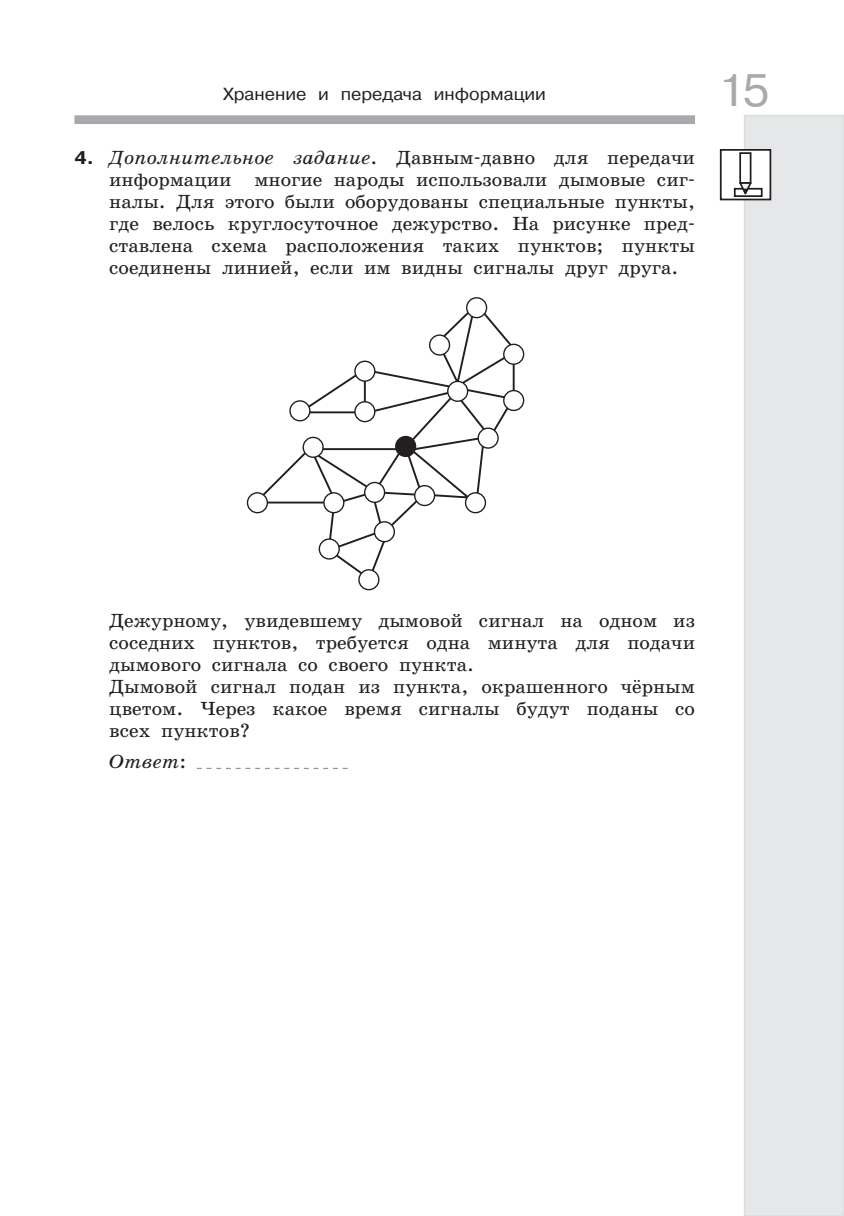
<style>
.page{position:relative;width:844px;height:1216px;background:#fff}
.page>*{position:absolute;margin:0;border:0;box-sizing:border-box;transform-origin:0 0}
.t1{font:45.5px "Pragmatica C San Pin";color:#a8a9ad}
.t2{font:19.25px/22.1px "School Book C San Pin";color:#231f20;text-align:justify}
.t3{font:italic 19.25px "School Book C San Pin";color:#231f20}
.t4{font:17.5px "Pragmatica C San Pin";color:#231f20}
.s1{font-family:"Pragmatica C San Pin";font-weight:700;font-size:18.38px}
.s2{font-style:italic}
.s3{font-style:normal}
</style>
<div class="page">
<div style="left:74px;top:115px;width:620px;height:9px;background:#a8a9ad"></div>
<div style="left:743px;top:115px;width:100px;height:1100px;background:#e6e7e9;border:2px solid #dcdddf"></div>
<svg style="left:197px;top:767px;width:150px;height:2px"></svg>
<svg style="left:251px;top:298px;width:268px;height:284px"></svg>
<div style="left:290px;top:401px;width:20px;height:20px;background:#fefefe;border-radius:50%"></div>
<div style="left:289px;top:400px;width:21px;height:21px;border:1px solid #231f20;border-radius:50%"></div>
<div style="left:355px;top:361px;width:19px;height:20px;background:#fefefe;border-radius:50%"></div>
<div style="left:354px;top:360px;width:21px;height:22px;border:1px solid #231f20;border-radius:50%"></div>
<hr style="left:364px;top:381px;width:2px;height:30px;background:#231f20">
<div style="left:355px;top:402px;width:19px;height:19px;background:#fefefe;border-radius:50%"></div>
<div style="left:354px;top:401px;width:21px;height:21px;border:1px solid #231f20;border-radius:50%"></div>
<div style="left:429px;top:335px;width:20px;height:20px;background:#fefefe;border-radius:50%"></div>
<div style="left:429px;top:334px;width:21px;height:21px;border:1px solid #231f20;border-radius:50%"></div>
<div style="left:466px;top:298px;width:20px;height:19px;background:#fefefe;border-radius:50%"></div>
<div style="left:466px;top:297px;width:21px;height:21px;border:1px solid #231f20;border-radius:50%"></div>
<svg style="left:503px;top:344px;width:20px;height:20px"></svg>
<div style="left:503px;top:343px;width:21px;height:22px;border:1px solid #231f20;border-radius:50%"></div>
<div style="left:503px;top:390px;width:20px;height:20px;background:#fefefe;border-radius:50%"></div>
<div style="left:503px;top:390px;width:21px;height:21px;border:1px solid #231f20;border-radius:50%"></div>
<div style="left:447px;top:381px;width:20px;height:20px;background:#fefefe;border-radius:50%"></div>
<div style="left:447px;top:381px;width:21px;height:21px;border:1px solid #231f20;border-radius:50%"></div>
<svg style="left:478px;top:428px;width:20px;height:20px"></svg>
<div style="left:477px;top:427px;width:21px;height:22px;border:1px solid #231f20;border-radius:50%"></div>
<div style="left:465px;top:493px;width:20px;height:19px;background:#fefefe;border-radius:50%"></div>
<div style="left:465px;top:492px;width:21px;height:21px;border:1px solid #231f20;border-radius:50%"></div>
<div style="left:414px;top:485px;width:20px;height:20px;background:#fefefe;border-radius:50%"></div>
<div style="left:414px;top:485px;width:21px;height:21px;border:1px solid #231f20;border-radius:50%"></div>
<div style="left:364px;top:482px;width:20px;height:20px;background:#fefefe;border-radius:50%"></div>
<div style="left:364px;top:482px;width:21px;height:21px;border:1px solid #231f20;border-radius:50%"></div>
<div style="left:324px;top:493px;width:19px;height:19px;background:#fefefe;border-radius:50%"></div>
<div style="left:323px;top:492px;width:21px;height:21px;border:1px solid #231f20;border-radius:50%"></div>
<svg style="left:303px;top:437px;width:20px;height:20px"></svg>
<div style="left:302px;top:436px;width:22px;height:22px;border:1px solid #231f20;border-radius:50%"></div>
<div style="left:395px;top:436px;width:20px;height:20px;background:#231f20;border-radius:50%"></div>
<div style="left:395px;top:436px;width:21px;height:21px;border:1px solid #231f20;border-radius:50%"></div>
<div style="left:247px;top:493px;width:20px;height:19px;background:#fefefe;border-radius:50%"></div>
<div style="left:247px;top:492px;width:21px;height:21px;border:1px solid #231f20;border-radius:50%"></div>
<svg style="left:319px;top:539px;width:20px;height:20px"></svg>
<div style="left:318px;top:538px;width:22px;height:21px;border:1px solid #231f20;border-radius:50%"></div>
<div style="left:374px;top:522px;width:20px;height:19px;background:#fefefe;border-radius:50%"></div>
<div style="left:374px;top:521px;width:21px;height:21px;border:1px solid #231f20;border-radius:50%"></div>
<div style="left:359px;top:570px;width:20px;height:19px;background:#fefefe;border-radius:50%"></div>
<div style="left:358px;top:569px;width:21px;height:21px;border:1px solid #231f20;border-radius:50%"></div>
<div style="left:720px;top:150px;width:50px;height:49px;background:#fff"></div>
<div style="left:719px;top:149px;width:52px;height:51px;border:2px solid #231f20"></div>
<div style="left:733px;top:188px;width:29px;height:9px;background:#fff;border:2px solid #231f20"></div>
<div style="left:739px;top:152px;width:12px;height:32px;background:#fff;border:2px solid #231f20"></div>
<svg style="left:737px;top:181px;width:16px;height:17px"></svg>
<p class="t4" style="left:223px;top:84px;width:324px">Хранение и передача информации</p>
<p class="t2" style="left:109px;top:146px;width:587px;text-indent:-35px"><span class="s1">4.</span> <span class="s2">Дополнительное задание</span>. Давным-давно для передачи информации многие народы использовали дымовые сиг&shy;налы. Для этого были оборудованы специальные пункты, где велось круглосуточное дежурство. На рисунке пред&shy;ставлена схема расположения таких пунктов; пункты соединены линией, если им видны сигналы друг друга.</p>
<h1 class="t1" style="left:718px;top:65px;width:53px">15</h1>
<p class="t2" style="left:109px;top:610px;width:587px;text-align:left">Дежурному, увидевшему дымовой сигнал на одном из соседних пунктов, требуется одна минута для подачи дымового сигнала со своего пункта.<br>Дымовой сигнал подан из пункта, окрашенного чёрным цветом. Через какое время сигналы будут поданы со всех пунктов?</p>
<p class="t3" style="left:109px;top:751px;width:78px">Ответ<span class="s3">:</span></p>
</div>
